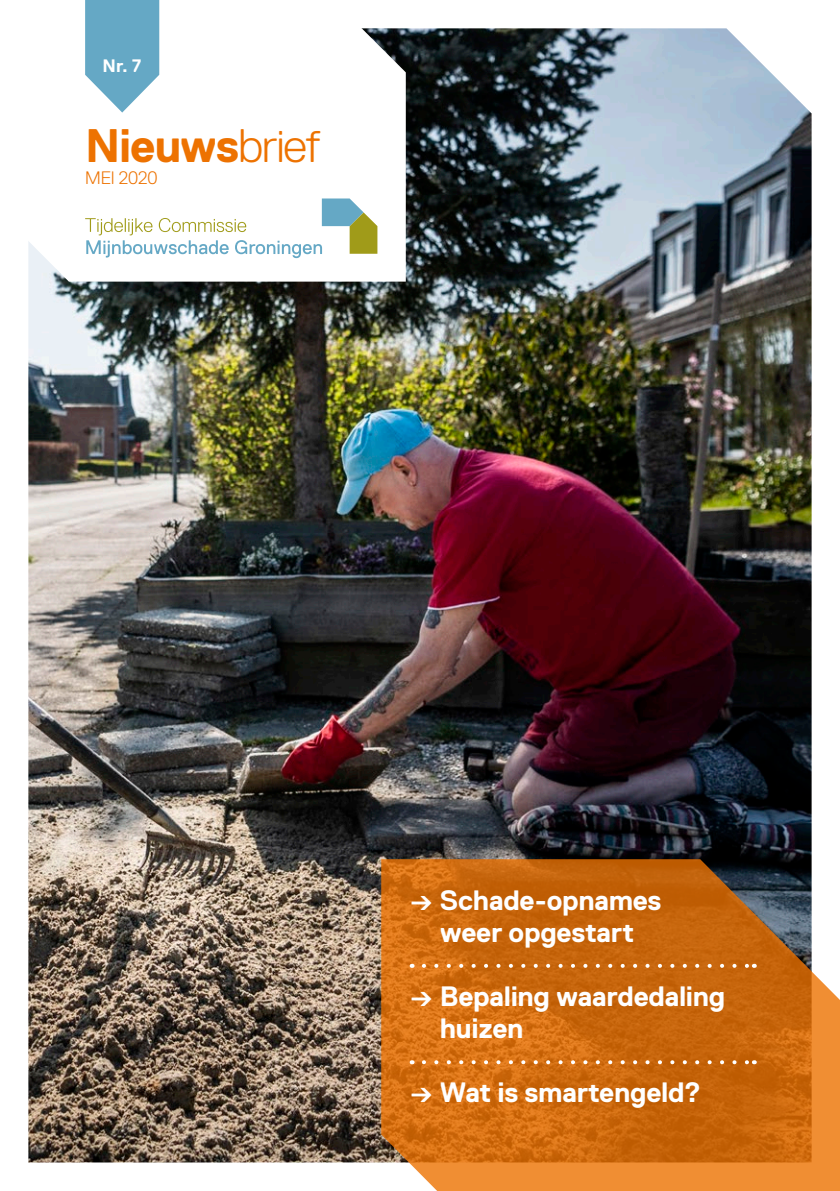
<style>
.page{position:relative;width:840px;height:1191px;background:#fff}
.page>*{position:absolute;margin:0;border:0;box-sizing:border-box;transform-origin:0 0}
.t1{font:700 47px "Replica";letter-spacing:-.025em;color:#ed7201}
.t2{font:700 28px/32px "Replica";letter-spacing:-.01em;color:#fff;text-align:center}
.t3{font:300 18px "Replica";letter-spacing:-.01em;color:#ed7201}
.t4{font:700 18px "Replica";color:#fff}
.s1{font-weight:300}
</style>
<div class="page">
<img style="left:28px;top:28px;width:783px;height:1134px">
<svg style="left:28px;top:28px;width:377px;height:254px"></svg>
<svg style="left:381px;top:859px;width:458px;height:332px;background:#cb701c"></svg>
<svg style="left:423px;top:1060px;width:324px;height:4px"></svg>
<svg style="left:423px;top:963px;width:324px;height:4px"></svg>
<svg style="left:85px;top:198px;width:292px;height:60px"></svg>
<svg style="left:85px;top:0;width:100px;height:128px"></svg>
<p class="t4" style="left:103px;top:56px;width:40px">Nr. 7</p>
<h1 class="t1" style="left:85px;top:120px;width:237px">Nieuws<span class="s1">brief</span></h1>
<p class="t3" style="left:85px;top:168px;width:74px">MEI 2020</p>
<p class="t2" style="left:409px;top:884px;width:253px">→ Schade-opnames weer opgestart</p>
<p class="t2" style="left:439px;top:980px;width:287px;text-align:left;text-indent:-30px">→ Bepaling waardedaling huizen</p>
<p class="t2" style="left:409px;top:1076px;width:293px">→ Wat is smartengeld?</p>
</div>
